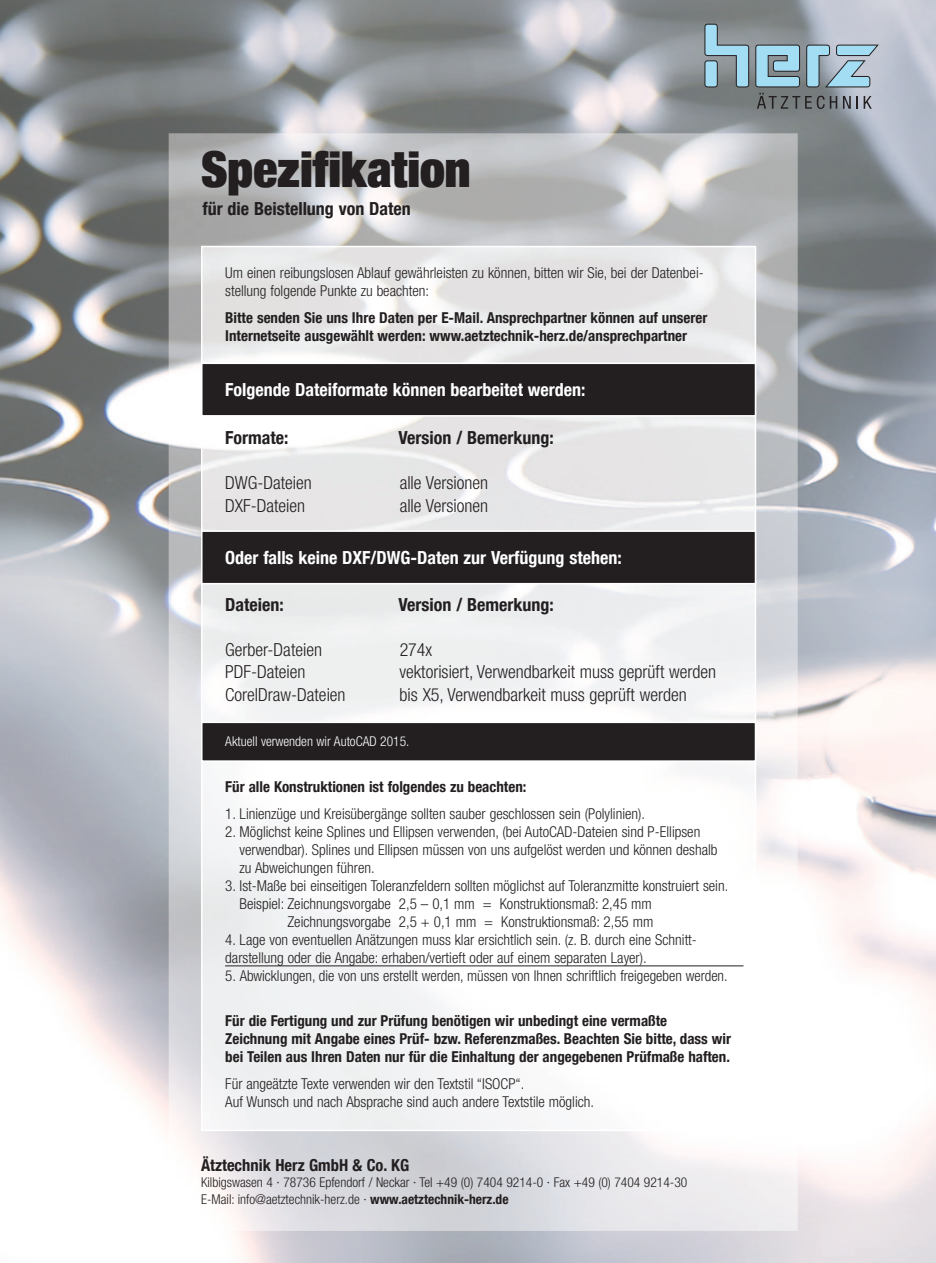
<style>
.page{position:relative;width:936px;height:1263px;background:#fff}
.page>*{position:absolute;margin:0;border:0;box-sizing:border-box;transform-origin:0 0}
.t1{font:900 condensed 49.5px "Helvetica Neue LT Com";color:#231f20}
.t2{font:300 condensed 18px "Helvetica Neue LT Com";color:#231f20}
.t3{font:700 condensed 18px "Helvetica Neue LT Com";color:#fff}
.t4{font:700 condensed 18px "Helvetica Neue LT Com";color:#231f20}
.t5{font:700 condensed 16.5px "Helvetica Neue LT Com";color:#231f20}
.t6{font:300 condensed 15px/18px "Helvetica Neue LT Com";color:#231f20}
.t7{font:700 condensed 15px/18px "Helvetica Neue LT Com";color:#231f20}
.t8{font:300 condensed 13.5px/16.5px "Helvetica Neue LT Com";color:#231f20}
.t9{font:300 condensed 13.5px "Helvetica Neue LT Com";color:#fff}
.s1{font-weight:700}
</style>
<div class="page">
<img style="left:0;top:0;width:935px;height:1263px">
<img style="left:169px;top:133px;width:628px;height:1098px">
<svg style="left:755px;top:45px;width:45px;height:42px;background:#8db7c8"></svg>
<svg style="left:704px;top:24px;width:45px;height:63px;background:#8ba8b3"></svg>
<svg style="left:806px;top:45px;width:72px;height:42px;background:#9cbacb"></svg>
<svg style="left:756px;top:93px;width:94px;height:16px;background:#696d70"></svg>
<svg style="left:856px;top:96px;width:15px;height:13px"></svg>
<img style="left:204px;top:249px;width:549px;height:879px">
<div style="left:202px;top:364px;width:552px;height:51px;background:#231f20"></div>
<div style="left:201px;top:363px;width:555px;height:54px;border:2px solid #fff"></div>
<div style="left:202px;top:723px;width:552px;height:37px;background:#231f20"></div>
<div style="left:201px;top:722px;width:555px;height:40px;border:2px solid #fff"></div>
<hr style="left:225px;top:965px;width:518px;height:1px;background:#231f20">
<div style="left:202px;top:532px;width:552px;height:51px;background:#231f20"></div>
<div style="left:201px;top:530px;width:555px;height:54px;border:2px solid #fff"></div>
<h1 class="t1" style="left:201px;top:151px;width:271px">Spezifikation</h1>
<p class="t4" style="left:202px;top:202px;width:210px">für die Beistellung von Daten</p>
<p class="t6" style="left:225px;top:265px;width:480px">Um einen reibungslosen Ablauf gewährleisten zu können, bitten wir Sie, bei der Datenbei - stellung folgende Punkte zu beachten:</p>
<p class="t7" style="left:225px;top:310px;width:483px">Bitte senden Sie uns Ihre Daten per E-Mail. Ansprechpartner können auf unserer<br>Internetseite ausgewählt werden: www.aetztechnik-herz.de/ansprechpartner</p>
<p class="t3" style="left:225px;top:384px;width:362px">Folgende Dateiformate können bearbeitet werden:</p>
<p class="t4" style="left:225px;top:431px;width:65px">Formate:</p>
<p class="t4" style="left:398px;top:431px;width:157px">Version / Bemerkung:</p>
<p class="t2" style="left:225px;top:476px;width:88px">DWG-Dateien</p>
<p class="t2" style="left:399px;top:476px;width:90px">alle Versionen</p>
<p class="t2" style="left:225px;top:499px;width:81px">DXF-Dateien</p>
<p class="t2" style="left:399px;top:499px;width:90px">alle Versionen</p>
<p class="t3" style="left:225px;top:551px;width:398px">Oder falls keine DXF/DWG-Daten zur Verfügung stehen:</p>
<p class="t4" style="left:225px;top:598px;width:60px">Dateien:</p>
<p class="t4" style="left:398px;top:598px;width:157px">Version / Bemerkung:</p>
<p class="t2" style="left:225px;top:643px;width:98px">Gerber-Dateien</p>
<p class="t2" style="left:399px;top:643px;width:34px">274x</p>
<p class="t2" style="left:225px;top:665px;width:82px">PDF-Dateien</p>
<p class="t2" style="left:399px;top:665px;width:318px">vektorisiert, Verwendbarkeit muss geprüft werden</p>
<p class="t2" style="left:225px;top:688px;width:122px">CorelDraw-Dateien</p>
<p class="t2" style="left:399px;top:688px;width:288px">bis X5, Verwendbarkeit muss geprüft werden</p>
<p class="t9" style="left:225px;top:737px;width:186px">Aktuell verwenden wir AutoCAD 2015.</p>
<p class="t7" style="left:225px;top:780px;width:303px">Für alle Konstruktionen ist folgendes zu beachten:</p>
<p class="t6" style="left:225px;top:807px;width:421px">1. Linienzüge und Kreisübergänge sollten sauber geschlossen sein (Polylinien).</p>
<p class="t6" style="left:240px;top:825px;width:479px;text-indent:-14px">2. Möglichst keine Splines und Ellipsen verwenden, (bei AutoCAD-Dateien sind P-Ellipsen verwendbar). Splines und Ellipsen müssen von uns aufgelöst werden und können deshalb zu Abweichungen führen.</p>
<p class="t6" style="left:225px;top:879px;width:504px">3. Ist-Maße bei einseitigen Toleranzfeldern sollten möglichst auf Toleranzmitte konstruiert sein.</p>
<p class="t6" style="left:240px;top:897px;width:413px">Beispiel: Zeichnungsvorgabe 2,5 – 0,1 mm = Konstruktionsmaß: 2,45 mm</p>
<p class="t6" style="left:287px;top:915px;width:367px">Zeichnungsvorgabe 2,5 + 0,1 mm = Konstruktionsmaß: 2,55 mm</p>
<p class="t6" style="left:225px;top:933px;width:473px">4. Lage von eventuellen Anätzungen muss klar ersichtlich sein. (z. B. durch eine Schnitt&shy;darstellung oder die Angabe: erhaben/vertieft oder auf einem separaten Layer).</p>
<p class="t6" style="left:225px;top:969px;width:504px">5. Abwicklungen, die von uns erstellt werden, müssen von Ihnen schriftlich freigegeben werden.</p>
<p class="t7" style="left:225px;top:1014px;width:507px">Für die Fertigung und zur Prüfung benötigen wir unbedingt eine vermaßte<br>Zeichnung mit Angabe eines Prüf- bzw. Referenzmaßes. Beachten Sie bitte, dass wir bei Teilen aus Ihren Daten nur für die Einhaltung der angegebenen Prüfmaße haften.</p>
<p class="t6" style="left:225px;top:1077px;width:370px">Für angeätzte Texte verwenden wir den Textstil “ISOCP“.<br>Auf Wunsch und nach Absprache sind auch andere Textstile möglich.</p>
<p class="t5" style="left:201px;top:1159px;width:210px">Ätztechnik Herz GmbH &amp; Co. KG</p>
<p class="t8" style="left:201px;top:1176px;width:488px">Kilbigswasen 4 · 78736 Epfendorf / Neckar · Tel +49 (0) 7404 9214-0 · Fax +49 (0) 7404 9214-30<br>E-Mail: info@aetztechnik-herz.de · <span class="s1">www.aetztechnik-herz.de</span></p>
</div>
